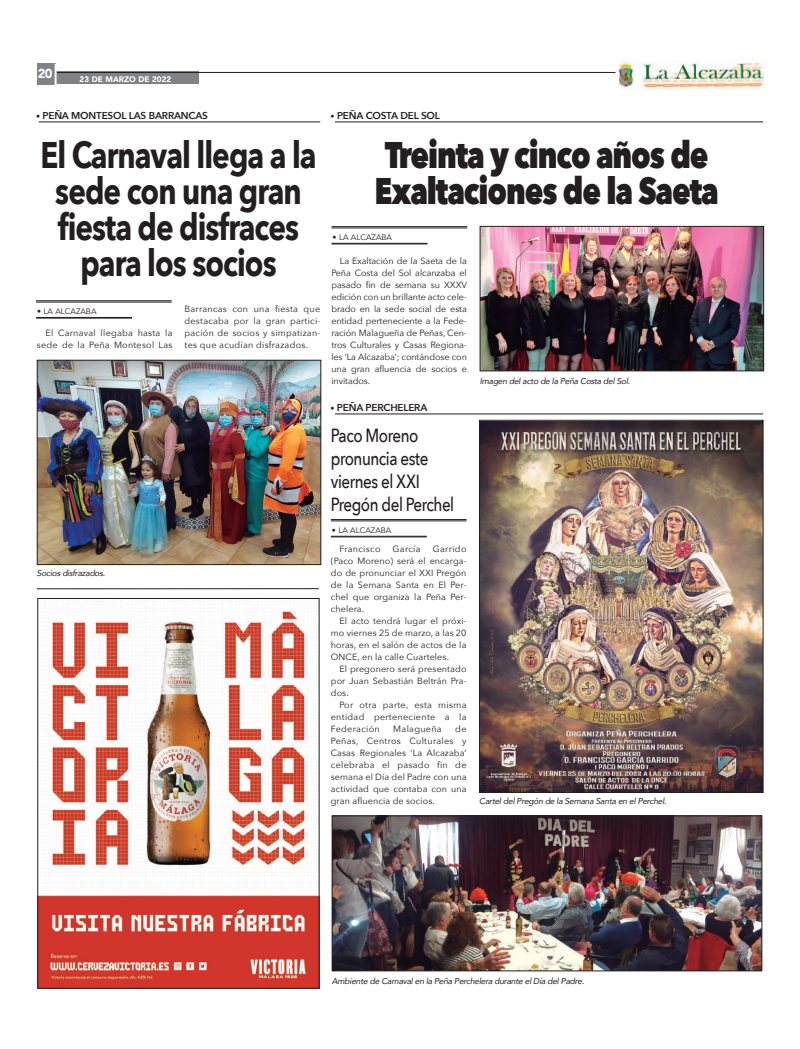
<style>
.page{position:relative;width:800px;height:1049px;background:#fff}
.page>*{position:absolute;margin:0;border:0;box-sizing:border-box;transform-origin:0 0}
.t1{font:700 37px/36px "Avenir Next";letter-spacing:-.03em;color:#231f20;text-align:center;scale:.8 1}
.t2{font:800 37px/36px "Avenir Next";letter-spacing:-.035em;color:#231f20;scale:.8 1}
.t3{font:500 19px/23px "Avenir Next";letter-spacing:-.03em;color:#231f20;scale:.8 1}
.t4{font:900 13px "Avenir";color:#fff}
.t5{font:600 10px "Avenir Next";letter-spacing:-.02em;color:#231f20}
.t6{font:9px/12px "Avenir Next";letter-spacing:.01em;color:#231f20;text-align:justify}
.t7{font:9px/12px "Avenir Next";letter-spacing:.03em;color:#231f20;text-align:right}
.t8{font:9px "Avenir Next";letter-spacing:.035em;color:#231f20}
.t9{font:italic 8.5px "Avenir";letter-spacing:-.03em;color:#231f20}
.t10{font:8px "Avenir";color:#231f20}
.t11{font:900 8px "Avenir";color:#fff}
.s1{font-family:"Avenir";font-weight:400;font-size:8px}
</style>
<div class="page">
<hr style="left:36px;top:300px;width:136px;height:1px;background:#231f20">
<hr style="left:36px;top:302px;width:136px;height:1px;background:#231f20">
<hr style="left:36px;top:317px;width:96px;height:1px;background:#231f20">
<hr style="left:36px;top:318px;width:96px;height:1px;background:#231f20">
<hr style="left:39px;top:122px;width:281px;height:1px;background:#231f20">
<img style="left:39px;top:362px;width:280px;height:201px">
<div style="left:37px;top:360px;width:284px;height:205px;border:1px solid #231f20"></div>
<img style="left:619px;top:62px;width:144px;height:26px">
<div style="left:52px;top:71px;width:147px;height:13px;background:#808285"></div>
<hr style="left:56px;top:72px;width:559px;height:1px;background:#231f20">
<div style="left:37px;top:64px;width:18px;height:21px;background:#808285"></div>
<hr style="left:55px;top:64px;width:2px;height:21px;background:#fff">
<hr style="left:331px;top:226px;width:136px;height:1px;background:#231f20">
<hr style="left:331px;top:228px;width:136px;height:1px;background:#231f20">
<hr style="left:331px;top:243px;width:96px;height:1px;background:#231f20">
<hr style="left:331px;top:244px;width:96px;height:1px;background:#231f20">
<hr style="left:335px;top:122px;width:428px;height:1px;background:#231f20">
<img style="left:481px;top:228px;width:280px;height:141px">
<div style="left:479px;top:226px;width:284px;height:145px;border:1px solid #231f20"></div>
<img style="left:481px;top:422px;width:280px;height:369px">
<div style="left:479px;top:420px;width:284px;height:373px;border:1px solid #231f20"></div>
<img style="left:334px;top:818px;width:426px;height:151px">
<div style="left:332px;top:816px;width:430px;height:155px;border:1px solid #231f20"></div>
<img style="left:39px;top:610px;width:278px;height:376px">
<div style="left:37px;top:598px;width:282px;height:390px;border:1px solid #231f20"></div>
<hr style="left:37px;top:588px;width:281px;height:1px;background:#231f20">
<hr style="left:335px;top:414px;width:428px;height:1px;background:#231f20">
<hr style="left:331px;top:519px;width:135px;height:1px;background:#231f20">
<hr style="left:331px;top:521px;width:135px;height:1px;background:#231f20">
<hr style="left:331px;top:536px;width:96px;height:1px;background:#231f20">
<hr style="left:331px;top:537px;width:96px;height:1px;background:#231f20">
<h3 class="t4" style="left:38px;top:65px;width:16px">20</h3>
<p class="t11" style="left:80px;top:74px;width:93px">23 DE MARZO DE 2022</p>
<p class="t5" style="left:36px;top:109px;width:173px"><span class="s1">•</span> PEÑA MONTESOL LAS BARRANCAS</p>
<h1 class="t1" style="left:40px;top:138px;width:347px">El Carnaval llega a la sede con una gran fiesta de disfraces para los socios</h1>
<p class="t10" style="left:37px;top:306px;width:61px">• LA ALCAZABA</p>
<p class="t7" style="left:37px;top:327px;width:137px">El Carnaval llegaba hasta la sede de la Peña Montesol Las</p>
<p class="t6" style="left:184px;top:303px;width:137px">Barrancas con una fiesta que destacaba por la gran partici&shy;pación de socios y simpatizan&shy;tes que acudían disfrazados.</p>
<p class="t9" style="left:37px;top:568px;width:70px">Socios disfrazados.</p>
<p class="t5" style="left:330px;top:109px;width:111px"><span class="s1">•</span> PEÑA COSTA DEL SOL</p>
<h1 class="t2" style="left:374px;top:138px;width:431px">Treinta y cinco años de<br>Exaltaciones de la Saeta</h1>
<p class="t10" style="left:332px;top:232px;width:61px">• LA ALCAZABA</p>
<p class="t6" style="left:331px;top:255px;width:137px;text-indent:9px">La Exaltación de la Saeta de la Peña Costa del Sol alcanzaba el pasado fin de semana su XXXV edición con un brillante acto cele&shy;brado en la sede social de esta entidad perteneciente a la Fede&shy;ración Malagueña de Peñas, Cen&shy;tros Culturales y Casas Regiona&shy;les ‘La Alcazaba’; contándose con una gran afluencia de socios e invitados.</p>
<p class="t5" style="left:330px;top:401px;width:99px"><span class="s1">•</span> PEÑA PERCHELERA</p>
<h2 class="t3" style="left:331px;top:424px;width:156px">Paco Moreno pronuncia este viernes el XXI<br>Pregón del Perchel</h2>
<p class="t8" style="left:339px;top:543px;width:43px">Francisco</p>
<p class="t6" style="left:392px;top:543px;width:30px">García</p>
<p class="t10" style="left:332px;top:524px;width:61px">• LA ALCAZABA</p>
<p class="t6" style="left:331px;top:543px;width:137px;text-indent:102px">Garrido (Paco Moreno) será el encarga&shy;do de pronunciar el XXI Pregón de la Semana Santa en El Per&shy;chel que organiza la Peña Per&shy;chelera.</p>
<p class="t6" style="left:331px;top:615px;width:137px;text-indent:9px">El acto tendrá lugar el próxi&shy;mo viernes 25 de marzo, a las 20 horas, en el salón de actos de la ONCE, en la calle Cuarteles.</p>
<p class="t6" style="left:331px;top:663px;width:137px;text-indent:9px">El pregonero será presentado por Juan Sebastián Beltrán Pra&shy;dos.</p>
<p class="t6" style="left:331px;top:699px;width:137px;text-indent:9px">Por otra parte, esta misma entidad perteneciente a la Federación</p>
<p class="t6" style="left:331px;top:723px;width:137px;text-indent:124px">de Peñas, Centros Culturales y Casas Regionales ‘La Alcazaba’ celebraba el pasado fin de semana el Día del Padre con una actividad que contaba con una gran afluencia de socios.</p>
<p class="t8" style="left:393px;top:723px;width:50px">Malagueña</p>
<p class="t9" style="left:479px;top:376px;width:152px">Imagen del acto de la Peña Costa del Sol.</p>
<p class="t9" style="left:479px;top:796px;width:189px">Cartel del Pregón de la Semana Santa en el Perchel.</p>
<p class="t9" style="left:332px;top:976px;width:254px">Ambiente de Carnaval en la Peña Perchelera durante el Día del Padre.</p>
</div>
